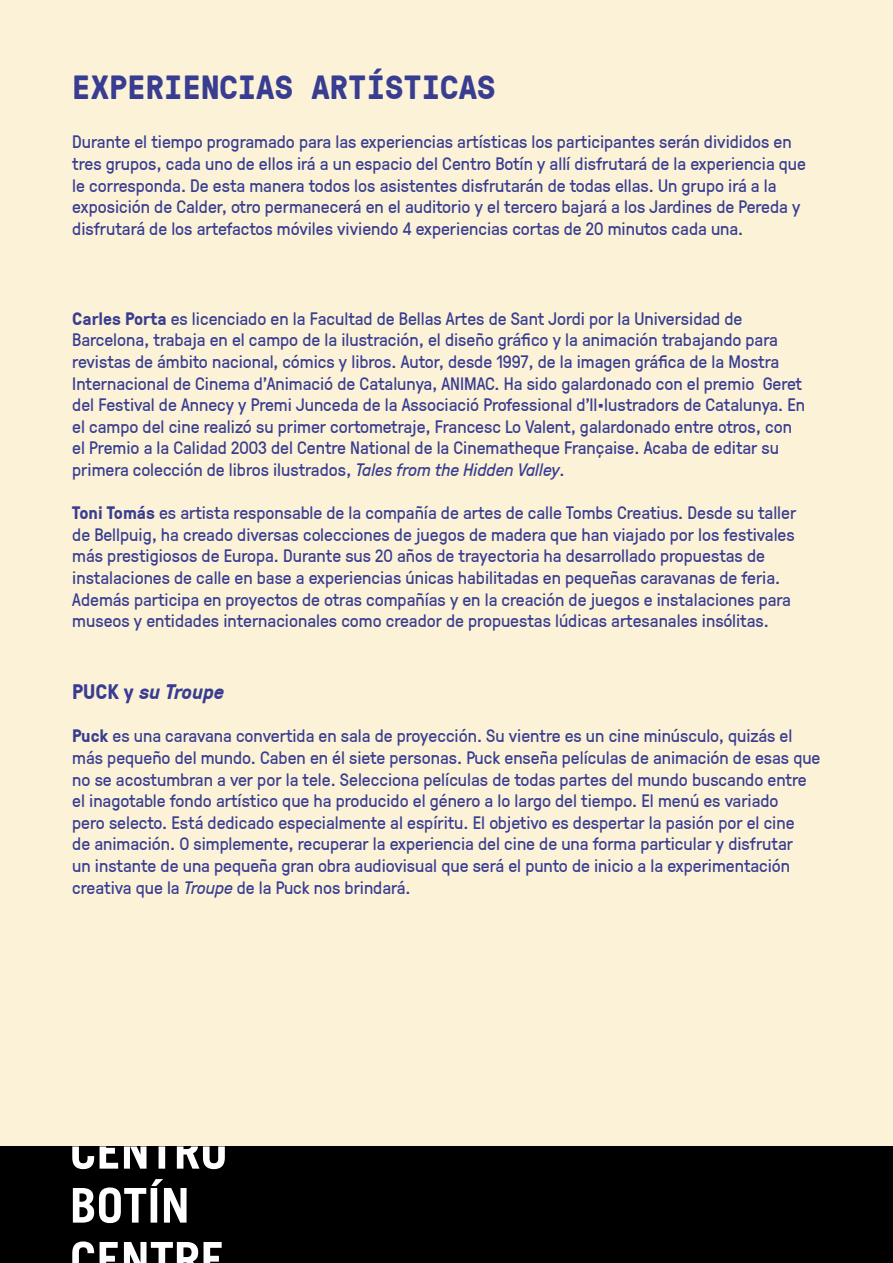
<style>
.page{position:relative;width:893px;height:1263px;background:#fff}
.page>*{position:absolute;margin:0;border:0;box-sizing:border-box;transform-origin:0 0}
.REPARTO{font:700 33.45px "GT Pressura Mono";color:#383d91}
.REPARTO-2{font:italic 700 21px "GT Pressura";letter-spacing:-.015em;color:#383d91}
.REPARTO-3{font:18px/21.6px "GT Pressura";color:#383d91}
.s1{font-weight:700}
.s2{font-style:italic}
.s3{font-style:normal}
</style>
<div class="page">
<div style="left:0;top:0;width:893px;height:1222px;background:#fbf2d7"></div>
<div style="left:0;top:1146px;width:893px;height:117px;background:#000"></div>
<svg style="left:72px;top:1146px;width:153px;height:117px"></svg>
<p class="REPARTO" style="left:72px;top:63px;width:425px">EXPERIENCIAS ARTÍSTICAS</p>
<p class="REPARTO-3" style="left:72px;top:130px;width:735px">Durante el tiempo programado para las experiencias artísticas los participantes serán divididos en tres grupos, cada uno de ellos irá a un espacio del Centro Botín y allí disfrutará de la experiencia que le corresponda. De esta manera todos los asistentes disfrutarán de todas ellas. Un grupo irá a la exposición de Calder, otro permanecerá en el auditorio y el tercero bajará a los Jardines de Pereda y disfrutará de los artefactos móviles viviendo 4 experiencias cortas de 20 minutos cada una.</p>
<p class="REPARTO-3" style="left:72px;top:307px;width:734px"><span class="s1">Carles Porta</span> es licenciado en la Facultad de Bellas Artes de Sant Jordi por la Universidad de Barcelona, trabaja en el campo de la ilustración, el diseño gráfico y la animación trabajando para revistas de ámbito nacional, cómics y libros. Autor, desde 1997, de la imagen gráfica de la Mostra Internacional de Cinema d’Animació de Catalunya, ANIMAC. Ha sido galardonado con el premio Geret del Festival de Annecy y Premi Junceda de la Associació Professional d’Il•lustradors de Catalunya. En el campo del cine realizó su primer cortometraje, Francesc Lo Valent, galardonado entre otros, con el Premio a la Calidad 2003 del Centre National de la Cinematheque Française. Acaba de editar su primera colección de libros ilustrados, <span class="s2">Tales from the Hidden Valley</span>.</p>
<p class="REPARTO-3" style="left:72px;top:501px;width:725px"><span class="s1">Toni Tomás</span> es artista responsable de la compañía de artes de calle Tombs Creatius. Desde su taller de Bellpuig, ha creado diversas colecciones de juegos de madera que han viajado por los festivales más prestigiosos de Europa. Durante sus 20 años de trayectoria ha desarrollado propuestas de instalaciones de calle en base a experiencias únicas habilitadas en pequeñas caravanas de feria.<br>Además participa en proyectos de otras compañías y en la creación de juegos e instalaciones para museos y entidades internacionales como creador de propuestas lúdicas artesanales insólitas.</p>
<p class="REPARTO-2" style="left:72px;top:676px;width:153px"><span class="s3">PUCK y</span> su Troupe</p>
<p class="REPARTO-3" style="left:72px;top:724px;width:750px"><span class="s1">Puck</span> es una caravana convertida en sala de proyección. Su vientre es un cine minúsculo, quizás el más pequeño del mundo. Caben en él siete personas. Puck enseña películas de animación de esas que no se acostumbran a ver por la tele. Selecciona películas de todas partes del mundo buscando entre el inagotable fondo artístico que ha producido el género a lo largo del tiempo. El menú es variado<br>pero selecto. Está dedicado especialmente al espíritu. El objetivo es despertar la pasión por el cine<br>de animación. O simplemente, recuperar la experiencia del cine de una forma particular y disfrutar<br>un instante de una pequeña gran obra audiovisual que será el punto de inicio a la experimentación creativa que la <span class="s2">Troupe</span> de la Puck nos brindará.</p>
</div>
